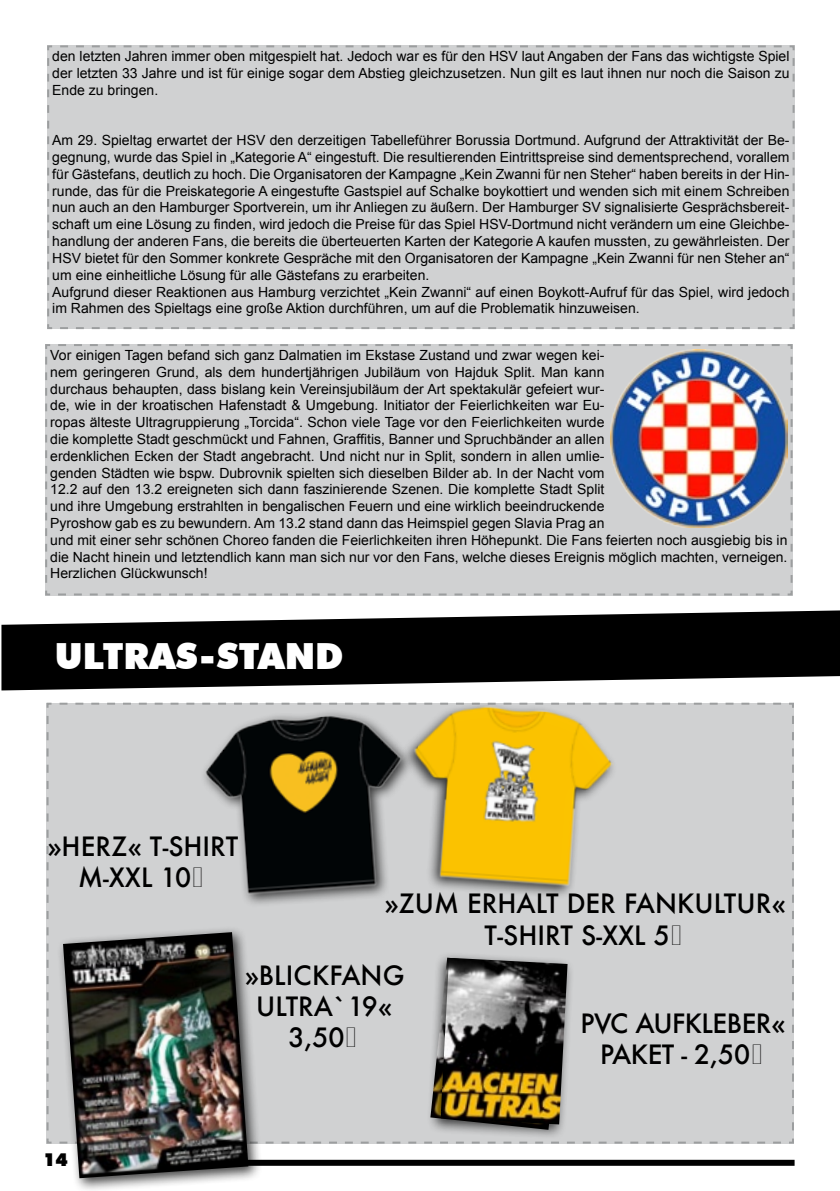
<style>
.page{position:relative;width:840px;height:1191px;background:#fff}
.page>*{position:absolute;margin:0;border:0;box-sizing:border-box;transform-origin:0 0}
.t1{font:900 36px "Futura BT";color:#fff}
.t2{font:500 26px/31.2px "Futura";color:#000}
.t3{font:900 18px "Futura BT";color:#000}
.t4{font:14px/16.8px "Arial";color:#000}
</style>
<div class="page">
<div style="left:83px;top:1159px;width:711px;height:6px;background:#000"></div>
<div style="left:46px;top:702px;width:748px;height:442px;background:#d0d1d2"></div>
<svg style="left:1px;top:610px;width:838px;height:80px;fill:#000"></svg>
<div style="left:199px;top:708px;width:214px;height:199px;background:#000;opacity:.75"></div>
<img style="left:199px;top:709px;width:213px;height:191px">
<div style="left:400px;top:700px;width:216px;height:199px;background:#000;opacity:.75"></div>
<img style="left:403px;top:700px;width:214px;height:191px">
<div style="left:56px;top:925px;width:206px;height:266px;background:#000;opacity:.75"></div>
<img style="left:63px;top:932px;width:185px;height:246px">
<div style="left:426px;top:951px;width:147px;height:187px;background:#000;opacity:.75"></div>
<img style="left:440px;top:957px;width:127px;height:167px">
<div style="left:47px;top:45px;width:748px;height:285px;background:#d0d1d2"></div>
<div style="left:45px;top:344px;width:748px;height:252px;background:#d0d1d2"></div>
<img style="left:609px;top:350px;width:178px;height:177px">
<p class="t4" style="left:52px;top:48px;width:738px;text-align:justify">den letzten Jahren immer oben mitgespielt hat. Jedoch war es für den HSV laut Angaben der Fans das wichtigste Spiel der letzten 33 Jahre und ist für einige sogar dem Abstieg gleichzusetzen. Nun gilt es laut ihnen nur noch die Saison zu Ende zu bringen.</p>
<p class="t4" style="left:52px;top:132px;width:738px">Am 29. Spieltag erwartet der HSV den derzeitigen Tabelleführer Borussia Dortmund. Aufgrund der Attraktivität der Be&shy;gegnung, wurde das Spiel in „Kategorie A“ eingestuft. Die resultierenden Eintrittspreise sind dementsprechend, vorallem für Gästefans, deutlich zu hoch. Die Organisatoren der Kampagne „Kein Zwanni für nen Steher“ haben bereits in der Hin&shy;runde, das für die Preiskategorie A eingestufte Gastspiel auf Schalke boykottiert und wenden sich mit einem Schreiben nun auch an den Hamburger Sportverein, um ihr Anliegen zu äußern. Der Hamburger SV signalisierte Gesprächsbereit&shy;schaft um eine Lösung zu finden, wird jedoch die Preise für das Spiel HSV-Dortmund nicht verändern um eine Gleichbe&shy;handlung der anderen Fans, die bereits die überteuerten Karten der Kategorie A kaufen mussten, zu gewährleisten. Der HSV bietet für den Sommer konkrete Gespräche mit den Organisatoren der Kampagne „Kein Zwanni für nen Steher an“ um eine einheitliche Lösung für alle Gästefans zu erarbeiten.<br>Aufgrund dieser Reaktionen aus Hamburg verzichtet „Kein Zwanni“ auf einen Boykott-Aufruf für das Spiel, wird jedoch im Rahmen des Spieltags eine große Aktion durchführen, um auf die Problematik hinzuweisen.</p>
<p class="t4" style="left:50px;top:346px;width:738px">Vor einigen Tagen befand sich ganz Dalmatien im Ekstase Zustand und zwar wegen kei-<br>nem geringeren Grund, als dem hundertjährigen Jubiläum von Hajduk Split. Man kann<br>durchaus behaupten, dass bislang kein Vereinsjubiläum der Art spektakulär gefeiert wur-<br>de, wie in der kroatischen Hafenstadt &amp; Umgebung. Initiator der Feierlichkeiten war Eu-<br>ropas älteste Ultragruppierung „Torcida“. Schon viele Tage vor den Feierlichkeiten wurde<br>die komplette Stadt geschmückt und Fahnen, Graffitis, Banner und Spruchbänder an allen<br>erdenklichen Ecken der Stadt angebracht. Und nicht nur in Split, sondern in allen umlie-<br>genden Städten wie bspw. Dubrovnik spielten sich dieselben Bilder ab. In der Nacht vom<br>12.2 auf den 13.2 ereigneten sich dann faszinierende Szenen. Die komplette Stadt Split<br>und ihre Umgebung erstrahlten in bengalischen Feuern und eine wirklich beeindruckende<br>Pyroshow gab es zu bewundern. Am 13.2 stand dann das Heimspiel gegen Slavia Prag an<br>und mit einer sehr schönen Choreo fanden die Feierlichkeiten ihren Höhepunkt. Die Fans feierten noch ausgiebig bis in die Nacht hinein und letztendlich kann man sich nur vor den Fans, welche dieses Ereignis möglich machten, verneigen.<br>Herzlichen Glückwunsch!</p>
<h1 class="t1" style="left:55px;top:634px;width:290px">ULTRAS-STAND</h1>
<h2 class="t2" style="left:78px;top:830px;width:130px;text-indent:49px">« T-SHIRT<br>M-XXL 10€</h2>
<h2 class="t2" style="left:47px;top:830px;width:32px">»HERZ</h2>
<h2 class="t2" style="left:484px;top:888px;width:303px;text-indent:-100px">»ZUM ERHALT DER FANKULTUR«<br>T-SHIRT</h2>
<h2 class="t2" style="left:581px;top:919px;width:106px">S-XXL 5€</h2>
<p class="t3" style="left:43px;top:1148px;width:26px">14</p>
<h2 class="t2" style="left:244px;top:959px;width:31px">»BLICKFAN</h2>
<h2 class="t2" style="left:382px;top:959px;width:23px">G</h2>
<h2 class="t2" style="left:256px;top:990px;width:16px">ULTRA</h2>
<h2 class="t2" style="left:288px;top:990px;width:106px;text-indent:45px">`19«<br>3,50€</h2>
<h2 class="t2" style="left:580px;top:1007px;width:71px">PVC AUFKLEBER</h2>
<h2 class="t2" style="left:770px;top:1007px;width:16px">«</h2>
<h2 class="t2" style="left:599px;top:1038px;width:29px">PAKET</h2>
<h2 class="t2" style="left:681px;top:1038px;width:86px">- 2,50€</h2>
</div>
